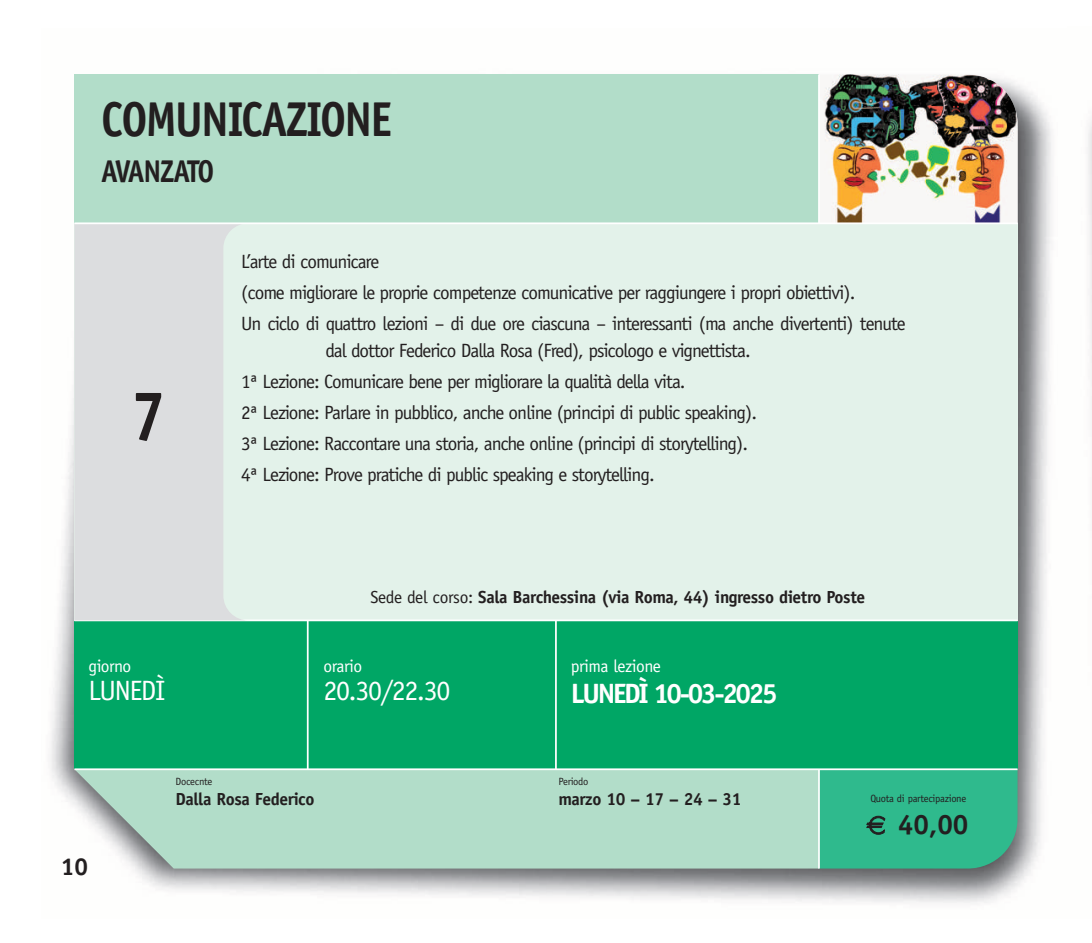
<style>
.page{position:relative;width:1092px;height:943px;background:#fff}
.page>*{position:absolute;margin:0;border:0;box-sizing:border-box;transform-origin:0 0}
.t1{font:700 70px "Officina Sans";color:#231f20;scale:.9 1}
.t2{font:700 49px "Officina Sans";letter-spacing:-.04em;color:#231f20;scale:.9 1}
.t3{font:700 31.5px "Officina Sans";letter-spacing:-.075em;color:#231f20;scale:.9 1}
.t4{font:28px "Officina Sans";letter-spacing:-.05em;color:#fff}
.t5{font:700 28px "Officina Sans";letter-spacing:-.085em;color:#fff}
.t6{font:700 28px "Officina Sans";color:#231f20}
.t7{font:700 24.5px "Officina Sans";color:#231f20}
.t8{font:19.25px/31.2px "Officina Sans";letter-spacing:-.05em;color:#231f20}
.t9{font:700 17.5px "Officina Sans";letter-spacing:-.02em;color:#231f20}
.t10{font:17.5px "Officina Sans";letter-spacing:-.025em;color:#fff}
.t11{font:10.5px "Officina Sans";letter-spacing:-.025em;color:#231f20}
.s1{font-weight:400}
</style>
<div class="page">
<img style="left:50px;top:85px;width:1041px;height:818px">
<div style="left:74px;top:74px;width:745px;height:149px;background:#b2ddc9"></div>
<div style="left:74px;top:620px;width:943px;height:149px;background:#00a665"></div>
<svg style="left:74px;top:770px;width:744px;height:98px;background:#b4dcc9"></svg>
<div style="left:74px;top:223px;width:943px;height:397px;background:#e3f2ea"></div>
<hr style="left:74px;top:619px;width:943px;height:2px;background:#fff">
<img style="left:819px;top:74px;width:198px;height:148px">
<hr style="left:818px;top:769px;width:1px;height:99px;background:#fff">
<svg style="left:74px;top:224px;width:174px;height:396px;background:#dddfe0"></svg>
<hr style="left:74px;top:222px;width:943px;height:2px;background:#fff">
<hr style="left:818px;top:74px;width:1px;height:149px;background:#fff">
<hr style="left:307px;top:620px;width:1px;height:149px;background:#fff">
<hr style="left:555px;top:620px;width:1px;height:149px;background:#fff">
<hr style="left:74px;top:768px;width:943px;height:2px;background:#fff">
<div style="left:819px;top:770px;width:198px;height:98px;background:#2fba8d"></div>
<h2 class="t2" style="left:101px;top:101px;width:324px">COMUNICAZIONE</h2>
<h3 class="t3" style="left:101px;top:159px;width:127px">AVANZATO</h3>
<h1 class="t1" style="left:131px;top:389px;width:40px">7</h1>
<p class="t8" style="left:241px;top:247px;width:666px">L’arte di comunicare<br>(come migliorare le proprie competenze comunicative per raggiungere i propri obiettivi).<br>Un ciclo di quattro lezioni – di due ore ciascuna – interessanti (ma anche divertenti) tenute</p>
<p class="t8" style="left:241px;top:336px;width:517px;text-indent:84px">dal dottor Federico Dalla Rosa (Fred), psicologo e vignettista.<br>1ª Lezione: Comunicare bene per migliorare la qualità della vita.<br>2ª Lezione: Parlare in pubblico, anche online (principi di public speaking).<br>3ª Lezione: Raccontare una storia, anche online (principi di storytelling).<br>4ª Lezione: Prove pratiche di public speaking e storytelling.</p>
<p class="t10" style="left:88px;top:659px;width:44px">giorno</p>
<h3 class="t4" style="left:88px;top:679px;width:78px">LUNEDÌ</h3>
<p class="t9" style="left:370px;top:590px;width:496px"><span class="s1">Sede del corso:</span> Sala Barchessina (via Roma, 44) ingresso dietro Poste</p>
<p class="t10" style="left:323px;top:659px;width:40px">orario</p>
<h3 class="t4" style="left:323px;top:679px;width:129px">20.30/22.30</h3>
<p class="t10" style="left:570px;top:659px;width:91px">prima lezione</p>
<h3 class="t5" style="left:570px;top:683px;width:208px">LUNEDÌ 10-03-2025</h3>
<p class="t7" style="left:61px;top:857px;width:29px">10</p>
<p class="t11" style="left:175px;top:777px;width:38px">Docecnte</p>
<p class="t9" style="left:175px;top:792px;width:140px">Dalla Rosa Federico</p>
<p class="t11" style="left:558px;top:777px;width:31px">Periodo</p>
<p class="t9" style="left:558px;top:792px;width:184px">marzo 10 – 17 – 24 – 31</p>
<p class="t11" style="left:870px;top:794px;width:97px">Quota di partecipazione</p>
<h3 class="t6" style="left:897px;top:814px;width:72px">40,00</h3>
</div>
